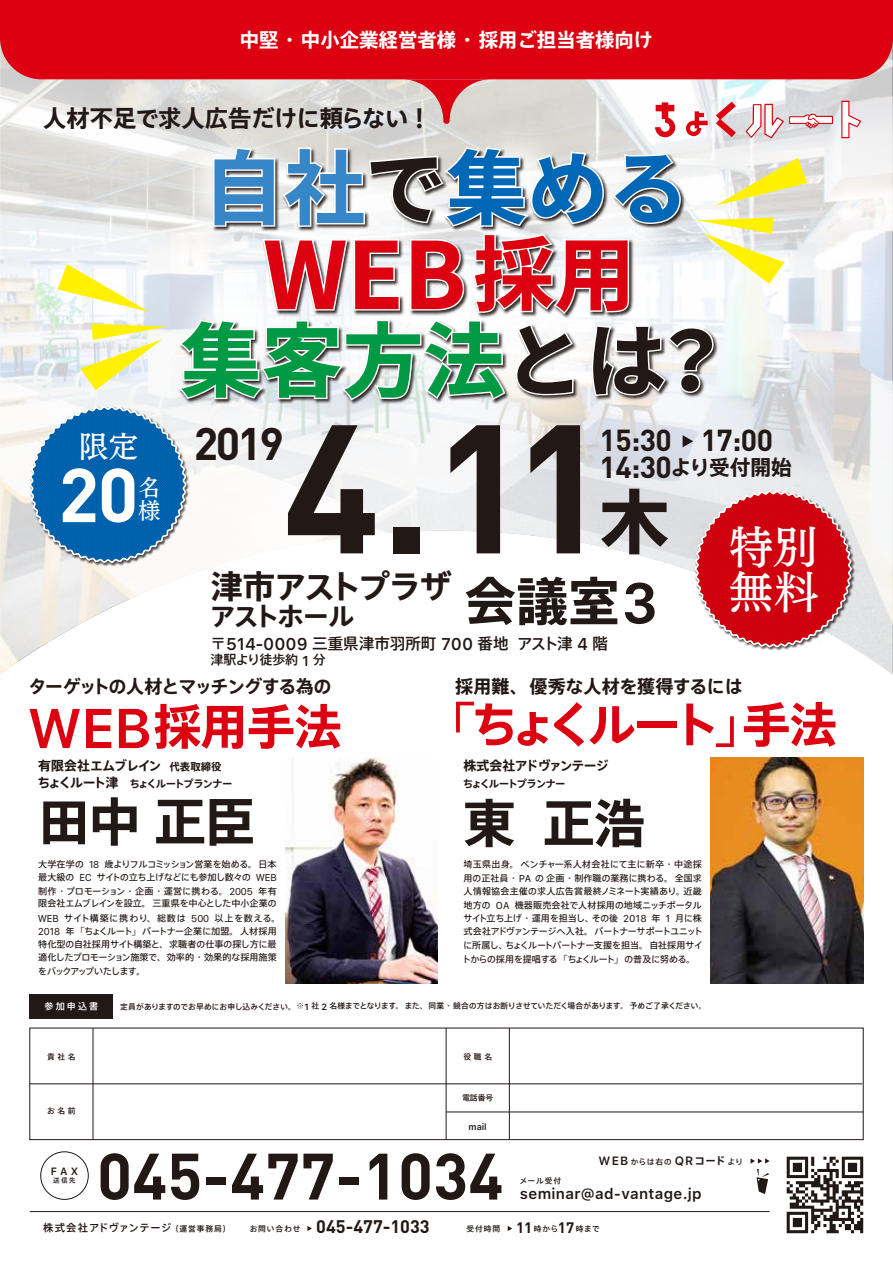
<style>
.page{position:relative;width:893px;height:1263px;background:#fff}
.page>*{position:absolute;margin:0;border:0;box-sizing:border-box;transform-origin:0 0}
.t1{font:700 180px "DIN Pro";color:#221815}
.t2{font:700 81px "SF Pro JP Display";color:#221815}
.t3{font:700 75px "DIN Pro";color:#fff}
.t4{font:700 64.5px "DIN Pro";color:#221815}
.t5{font:600 60px "SF Pro JP Displ";letter-spacing:-.01em;color:#221815}
.t6{font:600 55.5px "SF Pro JP Displ";letter-spacing:-.02em;color:#dc0010}
.t7{font:700 45px "DIN Pro";color:#221815}
.t8{font:45px/45px "Telop Min Pro N D";color:#fff}
.t9{font:600 37.5px "SF Pro JP Displ";color:#221815}
.t10{font:700 30px/27.2px "DIN Pro";letter-spacing:-.02em;color:#221815}
.t11{font:600 30px "SF Pro JP Displ";color:#221815}
.t12{font:30px "Telop Min Pro N D";color:#fff}
.t13{font:600 27px "SF Pro JP Displ";color:#221815}
.t14{font:600 24px "SF Pro JP Displ";color:#221815}
.t15{font:600 22.5px "SF Pro JP Displ";color:#fff}
.t16{font:22.5px/22.5px "Telop Min Pro N D";color:#fff}
.t17{font:600 21px "SF Pro JP Displ";color:#221815}
.t18{font:500 18px "SF Pro JP Displ";color:#221815}
.t19{font:700 18px "DIN Pro";color:#221815}
.t20{font:600 15px/17px "SF Pro JP Displ";color:#221815}
.t21{font:600 15px "SF Pro Text";letter-spacing:.02em;color:#221815}
.t22{font:500 15px "SF Pro JP Displ";color:#221815}
.t23{font:700 15px "DIN Pro";color:#221815}
.t24{font:600 12px/17px "SF Pro JP Displ";color:#221815}
.t25{font:500 12px "SF Pro JP Displ";letter-spacing:.1em;color:#221815}
.t26{font:10.5px/13.5px "SF Pro JP Display";letter-spacing:.005em;color:#221815;text-align:justify}
.t27{font:500 10.5px "SF Pro JP Displ";letter-spacing:.2em;color:#fff}
.t28{font:600 10.5px "SF Pro Text";color:#221815}
.t29{font:500 9px "SF Pro JP Displ";letter-spacing:.02em;color:#221815}
.t30{font:600 9px "SF Pro Text";color:#221815}
.t31{font:500 7.5px "SF Pro JP Displ";color:#221815}
.s1{font-family:"SF Compact Display"}
.s2{font-family:"SF Compact Text"}
.s3{font-family:"SF Pro Text"}
.s4{font-family:"SF Pro Text";font-weight:600}
.s5{font-size:9px}
.s6{font-family:"DIN Pro";font-weight:700;font-size:15px}
.s7{font-family:"SF Pro Text";font-weight:600;font-size:12px}
.s8{font-weight:600;font-size:12px}
</style>
<div class="page">
<svg style="left:307px;top:1226px;width:5px;height:5px"></svg>
<svg style="left:508px;top:1226px;width:4px;height:5px"></svg>
<svg style="left:750px;top:1158px;width:20px;height:5px"></svg>
<div style="left:30px;top:994px;width:83px;height:24px;background:#221815"></div>
<hr style="left:30px;top:1211px;width:740px;height:1px;background:#221815">
<div style="left:29px;top:1028px;width:835px;height:112px;border:1px solid #221815"></div>
<hr style="left:30px;top:1083px;width:832px;height:1px;background:#221815">
<hr style="left:93px;top:1028px;width:1px;height:111px;background:#221815">
<hr style="left:446px;top:1028px;width:1px;height:111px;background:#221815">
<hr style="left:509px;top:1028px;width:1px;height:111px;background:#221815">
<hr style="left:446px;top:1112px;width:417px;height:1px;background:#221815">
<div style="left:40px;top:1151px;width:49px;height:49px;border:1px solid #221815;border-radius:50%"></div>
<svg style="left:757px;top:1169px;width:12px;height:25px"></svg>
<svg style="left:787px;top:1157px;width:76px;height:76px"></svg>
<svg style="left:0;top:79px;width:893px;height:596px"></svg>
<div style="left:0;top:0;width:893px;height:79px;background:#dc0010"></div>
<svg style="left:402px;top:79px;width:89px;height:35px;background:#db8d8f"></svg>
<img style="left:603px;top:114px;width:112px;height:31px">
<img style="left:330px;top:114px;width:100px;height:31px">
<img style="left:430px;top:93px;width:173px;height:52px">
<img style="left:144px;top:280px;width:131px;height:141px">
<img style="left:419px;top:407px;width:221px;height:48px">
<img style="left:275px;top:407px;width:176px;height:25px">
<img style="left:144px;top:93px;width:186px;height:187px">
<img style="left:694px;top:489px;width:162px;height:163px">
<img style="left:28px;top:405px;width:163px;height:162px">
<svg style="left:695px;top:491px;width:157px;height:156px;background:#d43c47"></svg>
<svg style="left:30px;top:406px;width:156px;height:157px;background:#3d84bb"></svg>
<img style="left:286px;top:757px;width:152px;height:227px">
<svg style="left:655px;top:102px;width:20px;height:35px"></svg>
<svg style="left:686px;top:111px;width:22px;height:25px"></svg>
<svg style="left:716px;top:102px;width:20px;height:35px"></svg>
<svg style="left:841px;top:101px;width:20px;height:37px"></svg>
<svg style="left:746px;top:104px;width:87px;height:34px"></svg>
<img style="left:711px;top:757px;width:152px;height:227px">
<img style="left:177px;top:145px;width:543px;height:262px">
<svg style="left:178px;top:147px;width:629px;height:253px"></svg>
<svg style="left:58px;top:264px;width:92px;height:48px"></svg>
<svg style="left:80px;top:324px;width:88px;height:66px"></svg>
<svg style="left:683px;top:435px;width:10px;height:12px"></svg>
<h3 class="t15" style="left:240px;top:28px;width:414px">中堅・中小企業経営者様・採用ご担当者様向け</h3>
<h3 class="t13" style="left:43px;top:104px;width:389px">人材不足で求人広告だけに頼らない！</h3>
<h1 class="t1" style="left:282px;top:338px;width:329px">4.11</h1>
<h3 class="t7" style="left:194px;top:406px;width:91px">2019</h3>
<h3 class="t10" style="left:600px;top:423px;width:175px">15:30 17:00<br>14:30</h3>
<h3 class="t12" style="left:78px;top:420px;width:61px">限定</h3>
<h3 class="t14" style="left:672px;top:455px;width:122px">より受付開始</h3>
<h3 class="t3" style="left:58px;top:432px;width:82px">20</h3>
<h3 class="t16" style="left:138px;top:474px;width:24px">名様</h3>
<h2 class="t2" style="left:600px;top:478px;width:71px">木</h2>
<h3 class="t8" style="left:728px;top:519px;width:91px">特別無料</h3>
<h3 class="t9" style="left:210px;top:566px;width:243px">津市アストプラザ</h3>
<h3 class="t11" style="left:210px;top:600px;width:145px">アストホール</h3>
<h3 class="t5" style="left:464px;top:569px;width:194px">会議室<span class="s1">3</span></h3>
<h3 class="t18" style="left:210px;top:634px;width:399px">〒<span class="s2">514-0009</span> 三重県津市羽所町 <span class="s2">700</span> 番地 アスト津 <span class="s2">4</span> 階</h3>
<h3 class="t22" style="left:210px;top:652px;width:117px">津駅より徒歩約 <span class="s2">1</span> 分</h3>
<h3 class="t17" style="left:30px;top:675px;width:303px">ターゲットの人材とマッチングする為の</h3>
<h3 class="t17" style="left:455px;top:675px;width:289px">採用難、優秀な人材を獲得するには</h3>
<h3 class="t6" style="left:446px;top:695px;width:392px">「ちょくルート」手法</h3>
<h3 class="t6" style="left:27px;top:697px;width:316px"><span class="s3">WEB</span>採用手法</h3>
<h3 class="t20" style="left:38px;top:758px;width:124px">有限会社エムブレインちょくルート津</h3>
<p class="t24" style="left:130px;top:759px;width:103px;text-indent:39px">代表取締役ちょくルートプランナー</p>
<h3 class="t5" style="left:38px;top:789px;width:220px">田中正臣</h3>
<p class="t26" style="left:38px;top:857px;width:240px">大学在学の <span class="s1">18</span> 歳よりフルコミッション営業を始める。日本最大級の <span class="s1">EC</span> サイトの立ち上げなどにも参加し数々の <span class="s1">WEB</span>制作・プロモーション・企画・運営に携わる。 <span class="s1">2005</span> 年有限会社エムブレインを設立。三重県を中心とした中小企業の</p>
<p class="t26" style="left:38px;top:911px;width:240px"><span class="s1">WEB</span> サイト構築に携わり、総数は <span class="s1">500</span> 以上を数える。<span class="s1">2018</span> 年「ちょくルート」パートナー企業に加盟。人材採用特化型の自社採用サイト構築と、求職者の仕事の探し方に最適化したプロモーション施策で、効率的・効果的な採用施策をバックアップいたします。</p>
<h3 class="t20" style="left:463px;top:758px;width:147px">株式会社アドヴァンテージ</h3>
<p class="t24" style="left:463px;top:776px;width:103px">ちょくルートプランナー</p>
<h3 class="t5" style="left:463px;top:791px;width:183px">東 正浩</h3>
<p class="t26" style="left:463px;top:857px;width:240px">埼玉県出身。ベンチャー系人材会社にて主に新卒・中途採用の正社員・ <span class="s2">PA</span> の企画・制作職の業務に携わる。全国求人情報協会主催の求人広告賞最終ノミネート実績あり。近畿地方の <span class="s2">OA</span> 機器販売会社で人材採用の地域ニッチポータルサイト立ち上げ・運用を担当し、その後 <span class="s2">2018</span> 年 <span class="s2">1</span> 月に株式会社アドヴァンテージへ入社。パートナーサポートユニット</p>
<p class="t26" style="left:463px;top:939px;width:240px">に所属し、ちょくルートパートナー支援を担当。自社採用サイトからの採用を提唱する「ちょくルート」の普及に努める。</p>
<p class="t27" style="left:45px;top:1000px;width:55px">参加申込書</p>
<p class="t29" style="left:120px;top:1001px;width:584px">定員がありますのでお早めにお申し込みください。 ※<span class="s4">1</span> 社 <span class="s4">2</span> 名様までとなります。また、同業・競合の方はお断りさせていただく場合があります。予めご了承ください。</p>
<p class="t29" style="left:47px;top:1051px;width:30px">貴社名</p>
<p class="t29" style="left:47px;top:1105px;width:30px">お名前</p>
<p class="t29" style="left:463px;top:1051px;width:30px">役職名</p>
<p class="t29" style="left:462px;top:1093px;width:32px">電話番号</p>
<p class="t30" style="left:468px;top:1120px;width:20px">mail</p>
<h3 class="t4" style="left:97px;top:1122px;width:408px">045-477-1034</h3>
<p class="t25" style="left:43px;top:1221px;width:185px">株式会社アドヴァンテージ<span class="s5">（運営事務局）</span></p>
<h3 class="t19" style="left:316px;top:1212px;width:115px">045-477-1033</h3>
<p class="t29" style="left:466px;top:1223px;width:93px">受付時間 <span class="s6">11</span>時から</p>
<h3 class="t23" style="left:558px;top:1215px;width:18px">17</h3>
<p class="t29" style="left:598px;top:1157px;width:145px"><span class="s7">WEB</span> からは右の <span class="s7">QR</span><span class="s8">コード</span>より</p>
<p class="t28" style="left:51px;top:1163px;width:29px">FAX</p>
<p class="t31" style="left:53px;top:1176px;width:24px">送信先</p>
<p class="t29" style="left:520px;top:1176px;width:43px">メール受付</p>
<h3 class="t21" style="left:520px;top:1183px;width:183px">seminar@ad-vantage.jp</h3>
<p class="t29" style="left:576px;top:1223px;width:25px">時まで</p>
<p class="t29" style="left:250px;top:1223px;width:52px">お問い合わせ</p>
</div>
